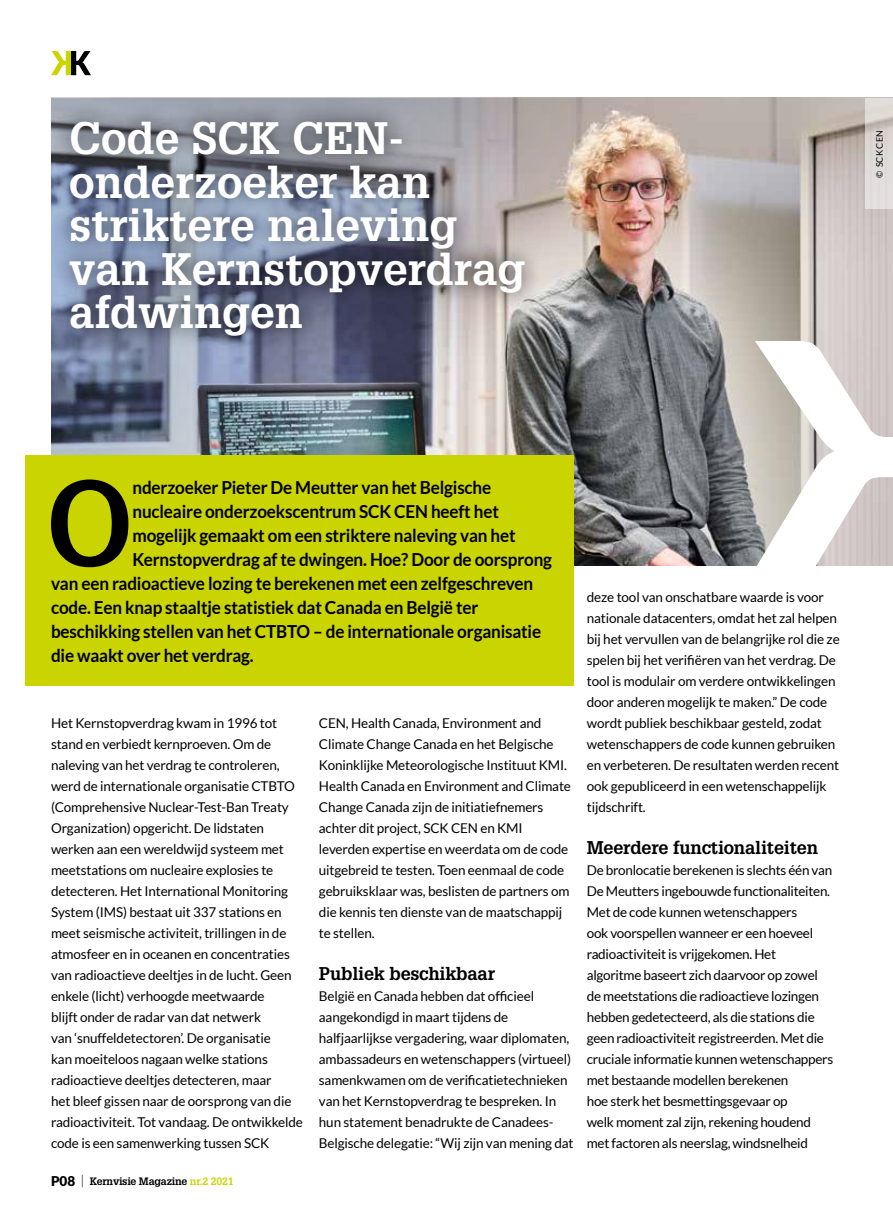
<style>
.page{position:relative;width:893px;height:1212px;background:#fff}
.page>*{position:absolute;margin:0;border:0;box-sizing:border-box;transform-origin:0 0}
.t1{font:700 118.5px "Glypha";color:#000;scale:.95 1}
.t2{font:700 44.4px/43.5px "Glypha";color:#fff}
.t3{font:700 18px "Lato";letter-spacing:-.01em;color:#000;scale:.95 1}
.t4{font:700 18px "Glypha";letter-spacing:-.01em;color:#000}
.t5{font:13.5px/21px "Lato";letter-spacing:-.01em;color:#000}
.t6{font:700 10.5px "Glypha";letter-spacing:-.02em;color:#000}
.t7{font:9px "Lato";color:#000}
.s1{font-family:"Lato";font-weight:900;font-size:13.5px}
.s2{font-family:"Lato";font-weight:300;font-size:13.5px}
.s3{color:#cad400}
</style>
<div class="page">
<img style="left:651px;top:98px;width:242px;height:468px">
<img style="left:51px;top:98px;width:600px;height:468px">
<svg style="left:749px;top:341px;width:144px;height:225px"></svg>
<div style="left:26px;top:455px;width:548px;height:231px;background:#cad400"></div>
<svg style="left:51px;top:51px;width:40px;height:24px"></svg>
<div style="left:51px;top:102px;width:491px;height:253px;background:#000;opacity:.75"></div>
<hr style="left:892px;top:651px;width:1px;height:115px;background:#cad400">
<svg style="left:865px;top:98px;width:28px;height:110px;background:#dcd7d5"></svg>
<h2 class="t2" style="left:69px;top:115px;width:458px">Code SCK CEN&shy;onderzoeker kan striktere naleving van Kernstopverdrag afdwingen</h2>
<p class="t7" style="left:874px;top:178px;width:49px;rotate:-90deg">© SCK CEN</p>
<h1 class="t1" style="left:46px;top:450px;width:94px">O</h1>
<h3 class="t3" style="left:132px;top:477px;width:379px">nderzoeker Pieter De Meutter van het Belgische</h3>
<h3 class="t3" style="left:132px;top:501px;width:387px">nucleaire onderzoekscentrum SCK CEN heeft het</h3>
<h3 class="t3" style="left:132px;top:525px;width:405px">mogelijk gemaakt om een striktere naleving van het</h3>
<h3 class="t3" style="left:132px;top:549px;width:443px">Kernstopverdrag af te dwingen. Hoe? Door de oorsprong</h3>
<h3 class="t3" style="left:51px;top:573px;width:509px">van een radioactieve lozing te berekenen met een zelfgeschreven</h3>
<h3 class="t3" style="left:51px;top:597px;width:451px">code. Een knap staaltje statistiek dat Canada en België ter</h3>
<h3 class="t3" style="left:51px;top:621px;width:517px">beschikking stellen van het CTBTO – de internationale organisatie</h3>
<h3 class="t3" style="left:51px;top:645px;width:215px">die waakt over het verdrag.</h3>
<p class="t5" style="left:51px;top:712px;width:253px">Het Kernstopverdrag kwam in 1996 tot stand en verbiedt kernproeven. Om de naleving van het verdrag te controleren, werd de internationale organisatie CTBTO (Comprehensive Nuclear-Test-Ban Treaty Organization) opgericht. De lidstaten werken aan een wereldwijd systeem met meetstations om nucleaire explosies te detecteren. Het International Monitoring System (IMS) bestaat uit 337 stations en meet seismische activiteit, trillingen in de atmosfeer en in oceanen en concentraties van radioactieve deeltjes in de lucht. Geen enkele (licht) verhoogde meetwaarde<br>blijft onder de radar van dat netwerk<br>van ‘snuffeldetectoren’. De organisatie<br>kan moeiteloos nagaan welke stations radioactieve deeltjes detecteren, maar<br>het bleef gissen naar de oorsprong van die radioactiviteit. Tot vandaag. De ontwikkelde code is een samenwerking tussen SCK</p>
<p class="t5" style="left:319px;top:712px;width:254px">CEN, Health Canada, Environment and Climate Change Canada en het Belgische Koninklijke Meteorologische Instituut KMI.<br>Health Canada en Environment and Climate Change Canada zijn de initiatiefnemers achter dit project, SCK CEN en KMI leverden expertise en weerdata om de code uitgebreid te testen. Toen eenmaal de code gebruiksklaar was, beslisten de partners om die kennis ten dienste van de maatschappij te stellen.</p>
<h3 class="t4" style="left:319px;top:962px;width:178px">Publiek beschikbaar</h3>
<p class="t5" style="left:319px;top:985px;width:256px">België en Canada hebben dat officieel aangekondigd in maart tijdens de halfjaarlijkse vergadering, waar diplomaten, ambassadeurs en wetenschappers (virtueel) samenkwamen om de verificatietechnieken van het Kernstopverdrag te bespreken. In hun statement benadrukte de Canadees-Belgische delegatie: “Wij zijn van mening dat</p>
<p class="t6" style="left:51px;top:1174px;width:184px"><span class="s1">P08</span> <span class="s2">|</span> Kernvisie Magazine <span class="s3">nr.2 2021</span></p>
<p class="t5" style="left:587px;top:586px;width:254px">deze tool van onschatbare waarde is voor nationale datacenters, omdat het zal helpen bij het vervullen van de belangrijke rol die ze spelen bij het verifiëren van het verdrag. De tool is modulair om verdere ontwikkelingen door anderen mogelijk te maken.” De code wordt publiek beschikbaar gesteld, zodat wetenschappers de code kunnen gebruiken en verbeteren. De resultaten werden recent ook gepubliceerd in een wetenschappelijk tijdschrift.</p>
<h3 class="t4" style="left:587px;top:836px;width:233px">Meerdere functionaliteiten</h3>
<p class="t5" style="left:587px;top:859px;width:248px">De bronlocatie berekenen is slechts één van De Meutters ingebouwde functionaliteiten.<br>Met de code kunnen wetenschappers<br>ook voorspellen wanneer er een hoeveel radioactiviteit is vrijgekomen. Het algoritme baseert zich daarvoor op zowel de meetstations die radioactieve lozingen hebben gedetecteerd, als die stations die geen radioactiviteit registreerden. Met die cruciale informatie kunnen wetenschappers met bestaande modellen berekenen<br>hoe sterk het besmettingsgevaar op<br>welk moment zal zijn, rekening houdend met factoren als neerslag, windsnelheid</p>
</div>
